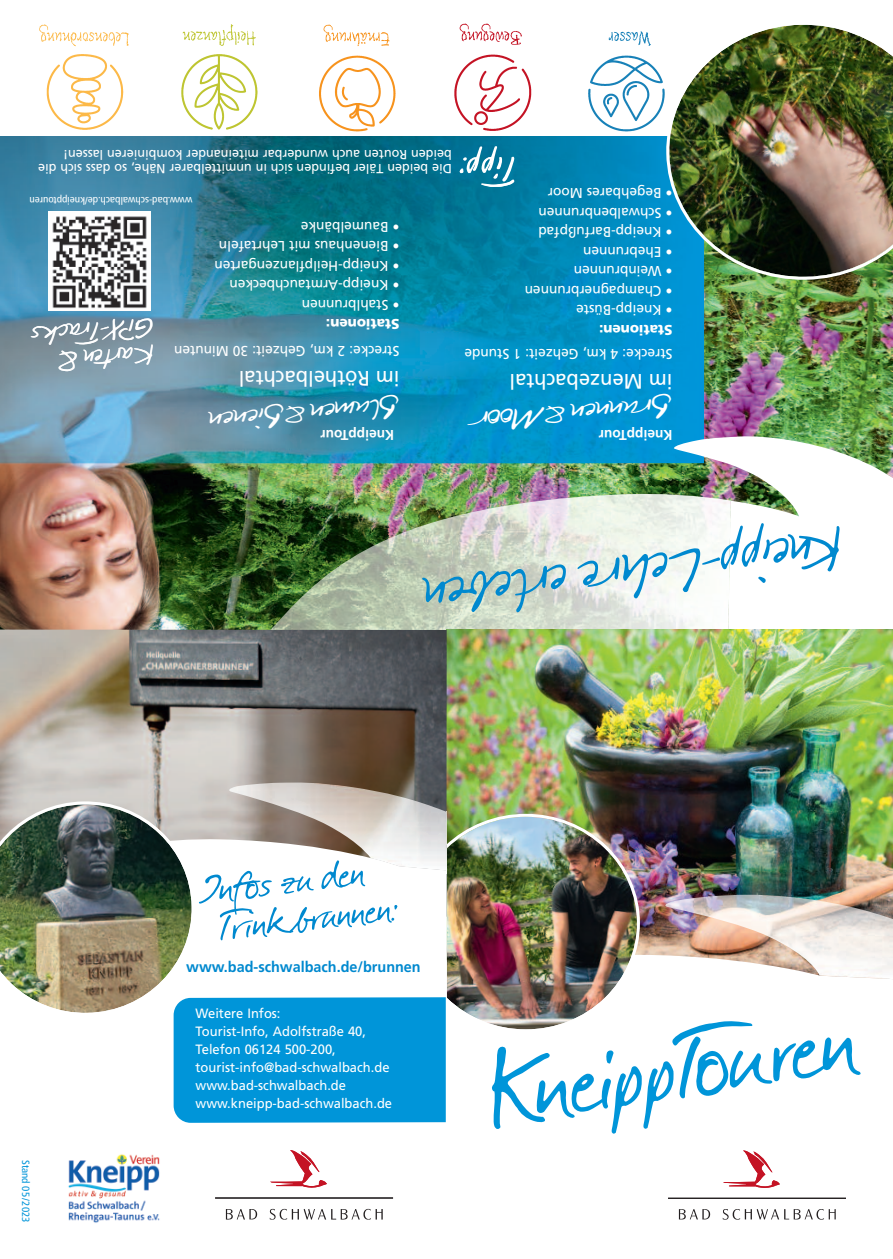
<style>
.page{position:relative;width:893px;height:1259px;background:#fff}
.page>*{position:absolute;margin:0;border:0;box-sizing:border-box;transform-origin:0 0}
.t1{font:78.15px "Darkwoman";color:#0089cf;scale:.96 1}
.t2{font:49.5px/39.5px "Darkwoman";color:#0089cf;scale:.96 1}
.t3{font:37.35px "Darkwoman";color:#fff;scale:1.23 1}
.t4{font:36.9px "Darkwoman";color:#fff;scale:1.23 1}
.t5{font:35.1px/27.5px "Darkwoman";color:#fff;scale:.96 1}
.t6{font:21px "Frutiger";color:#fff;scale:.96 1}
.t7{font:700 15px "Frutiger";color:#0089cf;scale:.96 1}
.t8{font:14.25px "Frutiger";color:#fff;scale:.96 1}
.t9{font:700 14.25px "Frutiger";color:#fff;scale:.96 1}
.t10{font:900 14.25px "Frutiger";color:#fff;scale:.96 1}
.t11{font:13.5px/18px "Frutiger";color:#fff;scale:.96 1}
.t12{font:13.2px/14.2px "Frutiger";color:#fff;scale:.96 1}
.t13{font:condensed 10.5px "Frutiger";color:#fff;scale:1.05 1}
.t14{font:condensed 10.5px "Frutiger";color:#0095d9;scale:1.05 1}
.s1{font-size:29.1px}
.s2{font-size:29.55px}
</style>
<div class="page">
<img style="left:0;top:137px;width:893px;height:492px">
<img style="left:170px;top:137px;width:533px;height:326px">
<img style="left:665px;top:24px;width:228px;height:257px">
<img style="left:49px;top:212px;width:101px;height:99px">
<img style="left:674px;top:435px;width:219px;height:194px">
<img style="left:265px;top:494px;width:466px;height:135px">
<img style="left:728px;top:501px;width:3px;height:128px">
<img style="left:447px;top:629px;width:446px;height:265px">
<img style="left:861px;top:894px;width:32px;height:80px">
<svg style="left:723px;top:1150px;width:57px;height:38px"></svg>
<hr style="left:668px;top:1197px;width:178px;height:2px;background:#231f20">
<img style="left:678px;top:1209px;width:158px;height:11px">
<img style="left:0;top:629px;width:447px;height:171px">
<img style="left:229px;top:782px;width:217px;height:18px">
<svg style="left:270px;top:1150px;width:57px;height:37px"></svg>
<hr style="left:215px;top:1197px;width:178px;height:1px;background:#231f20">
<img style="left:225px;top:1208px;width:158px;height:12px">
<img style="left:68px;top:1154px;width:92px;height:69px">
<svg style="left:460px;top:146px;width:54px;height:41px"></svg>
<img style="left:0;top:800px;width:861px;height:333px">
<img style="left:588px;top:25px;width:78px;height:107px">
<img style="left:454px;top:23px;width:78px;height:108px">
<img style="left:319px;top:24px;width:77px;height:108px">
<img style="left:181px;top:24px;width:77px;height:106px">
<img style="left:39px;top:24px;width:90px;height:106px">
<p class="t12" style="left:452px;top:175px;width:432px;rotate:-180deg">D e i ned i eb r e l äT nedn i f eb hc i s n i mnu r e r ab l e t t i N o s , ehä s s ad hc i s e i d<br>ned i eb ne t uoR hc ua w r ab r ednu m r ednan i e t i mo k ne r e i n i b ! ne s s a l</p>
<p class="t13" style="left:192px;top:205px;width:156px;rotate:-180deg">w w w whcs -dab. neruotppi enk/ed.hcabla</p>
<p class="t8" style="left:399px;top:233px;width:104px;rotate:-180deg">• muaB eknäb l e</p>
<p class="t8" style="left:399px;top:252px;width:190px;rotate:-180deg">• s uahnene i B m t i n l e f a t r heL</p>
<p class="t8" style="left:399px;top:272px;width:194px;rotate:-180deg">• K H- pp i en ne t r agnezna l f p l i e</p>
<p class="t8" style="left:399px;top:291px;width:178px;rotate:-180deg">• K A- pp i en mr nekcebhcua t</p>
<p class="t8" style="left:399px;top:311px;width:103px;rotate:-180deg">• nennurbl hatS</p>
<h3 class="t5" style="left:156px;top:364px;width:128px;rotate:176deg">&amp;netraK<br>skcar T-XPG</h3>
<p class="t10" style="left:399px;top:330px;width:78px;rotate:-180deg">oi tatS n ne :</p>
<p class="t8" style="left:399px;top:356px;width:236px;rotate:-180deg">2: ekce r t S mk G, 03: t i ezhe M ne t un i</p>
<h3 class="t6" style="left:399px;top:387px;width:169px;rotate:-180deg">mi l athcabl ehtöR</h3>
<h3 class="t4" style="left:399px;top:421px;width:155px;rotate:176deg"><span class="s1">&amp;</span>nemulB nene iB</h3>
<p class="t9" style="left:394px;top:440px;width:78px;rotate:-180deg">K r uoTpp i en</p>
<p class="t8" style="left:672px;top:199px;width:131px;rotate:-180deg">• s e r abhegeB M r oo</p>
<p class="t8" style="left:672px;top:218px;width:141px;rotate:-180deg">• whc S nennu r bneb l a</p>
<p class="t8" style="left:672px;top:238px;width:141px;rotate:-180deg">• K dafpßuf raB-ppi en</p>
<p class="t8" style="left:672px;top:257px;width:95px;rotate:-180deg">• nennu r behE</p>
<p class="t8" style="left:672px;top:277px;width:104px;rotate:-180deg">• W nennu r bn i e</p>
<p class="t8" style="left:672px;top:296px;width:155px;rotate:-180deg">• mahC nennu r b r engap</p>
<p class="t8" style="left:672px;top:316px;width:102px;rotate:-180deg">• K et süB-ppi en</p>
<p class="t10" style="left:672px;top:335px;width:78px;rotate:-180deg">oi tatS n ne :</p>
<p class="t8" style="left:672px;top:360px;width:218px;rotate:-180deg">4: ekce r t S mk G, 1: t i ezhe ednu t S</p>
<h3 class="t6" style="left:672px;top:390px;width:171px;rotate:-180deg">mi M l athcabezne</h3>
<h3 class="t3" style="left:671px;top:420px;width:161px;rotate:176deg"><span class="s2">&amp;</span>nennurB M roo</h3>
<p class="t9" style="left:672px;top:440px;width:78px;rotate:-180deg">K r uoTpp i en</p>
<h1 class="t1" style="left:845px;top:577px;width:439px;rotate:173deg">L-pp i enK erhe belre ne</h1>
<h2 class="t2" style="left:200px;top:877px;width:201px;rotate:-7deg">Infos zu den<br>Trinkbrunnen:</h2>
<p class="t7" style="left:186px;top:960px;width:246px">www.bad-schwalbach.de/brunnen</p>
<p class="t14" style="left:30px;top:1159px;width:61px;rotate:90deg">Stand 05/2023</p>
<p class="t11" style="left:196px;top:1005px;width:206px">Weitere Infos:<br>Tourist-Info, Adolfstraße 40,<br>Telefon 06124 500-200, tourist-info@bad-schwalbach.de www.bad-schwalbach.de www.kneipp-bad-schwalbach.de</p>
</div>
